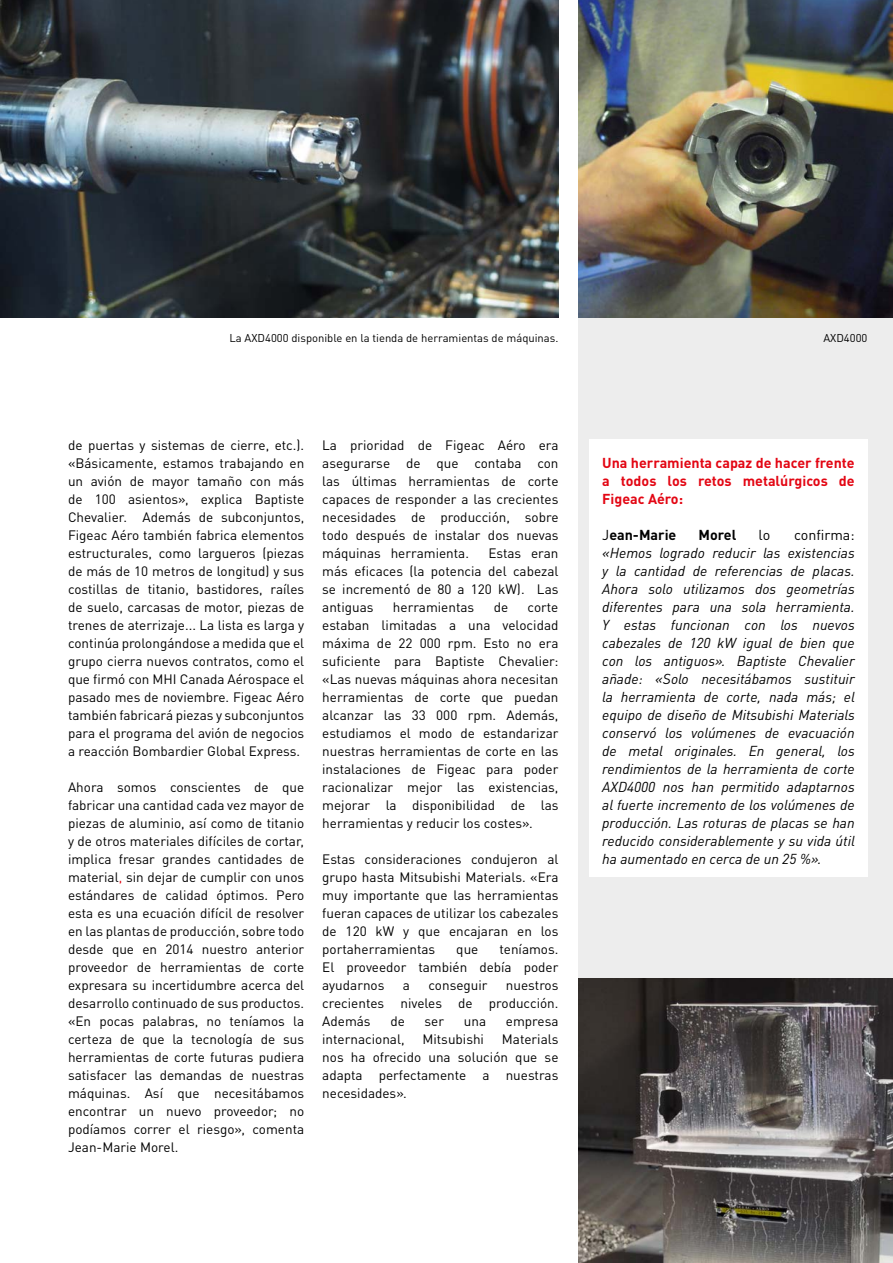
<style>
.page{position:relative;width:893px;height:1263px;background:#fff}
.page>*{position:absolute;margin:0;border:0;box-sizing:border-box;transform-origin:0 0}
.MSS1_Copytext-9_5-BA{font:italic 14.25px/18px "DIN Pro";color:#000;text-align:justify}
.MSS1_Copytext-9_5-BA-2{font:700 14.25px/18px "DIN Pro";color:#e30613;text-align:justify}
.MSS1_Copytext-9_5-BA-3{font:700 14.25px "DIN Pro";color:#000}
.MSS1_Copytext-9_5-BA-4{font:14.25px "DIN Pro";color:#000}
.t1{font:13.5px/18px "DIN Pro";color:#000;text-align:justify}
.MSS1_Copytext-Small{font:11.25px "DIN Pro";color:#000}
.s1{color:#e30613}
.s2{font-weight:400}
.s3{font-style:normal}
</style>
<div class="page">
<div style="left:579px;top:317px;width:314px;height:946px;background:#ededed"></div>
<img style="left:579px;top:0;width:314px;height:317px">
<img style="left:579px;top:978px;width:314px;height:285px">
<img style="left:0;top:0;width:558px;height:317px">
<div style="left:589px;top:439px;width:278px;height:438px;background:#fff"></div>
<p class="MSS1_Copytext-Small" style="left:229px;top:329px;width:331px">La AXD4000 disponible en la tienda de herramientas de máquinas.</p>
<p class="MSS1_Copytext-Small" style="left:823px;top:329px;width:46px">AXD4000</p>
<p class="t1" style="left:68px;top:435px;width:238px">de puertas y sistemas de cierre, etc.). «Básicamente, estamos trabajando en un avión de mayor tamaño con más de 100 asientos», explica Baptiste Chevalier. Además de subconjuntos, Figeac Aéro también fabrica elementos estructurales, como largueros (piezas de más de 10 metros de longitud) y sus costillas de titanio, bastidores, raíles de suelo, carcasas de motor, piezas de trenes de aterrizaje... La lista es larga y continúa prolongándose a medida que el grupo cierra nuevos contratos, como el que firmó con MHI Canada Aérospace el pasado mes de noviembre. Figeac Aéro también fabricará piezas y subconjuntos para el programa del avión de negocios a reacción Bombardier Global Express.</p>
<p class="t1" style="left:68px;top:777px;width:238px">Ahora somos conscientes de que fabricar una cantidad cada vez mayor de piezas de aluminio, así como de titanio y de otros materiales difíciles de cortar, implica fresar grandes cantidades de material<span class="s1">,</span> sin dejar de cumplir con unos estándares de calidad óptimos. Pero esta es una ecuación difícil de resolver en las plantas de producción, sobre todo desde que en 2014 nuestro anterior proveedor de herramientas de corte expresara su incertidumbre acerca del desarrollo continuado de sus productos. «En pocas palabras, no teníamos la certeza de que la tecnología de sus herramientas de corte futuras pudiera satisfacer las demandas de nuestras máquinas. Así que necesitábamos encontrar un nuevo proveedor; no podíamos correr el riesgo», comenta Jean-Marie Morel.</p>
<p class="t1" style="left:322px;top:435px;width:238px">La prioridad de Figeac Aéro era asegurarse de que contaba con las últimas herramientas de corte capaces de responder a las crecientes necesidades de producción, sobre todo después de instalar dos nuevas máquinas herramienta.</p>
<p class="t1" style="left:322px;top:543px;width:238px;text-indent:166px">Estas eran más eficaces (la potencia del cabezal se incrementó de 80 a 120 kW). Las antiguas</p>
<p class="t1" style="left:393px;top:597px;width:83px">herramientas</p>
<p class="t1" style="left:494px;top:597px;width:16px">de</p>
<p class="t1" style="left:322px;top:597px;width:238px;text-indent:205px">corte estaban limitadas a una velocidad máxima de 22 000 rpm. Esto no era suficiente para Baptiste Chevalier: «Las nuevas máquinas ahora necesitan herramientas de corte que puedan alcanzar las 33 000 rpm. Además, estudiamos el modo de estandarizar nuestras herramientas de corte en las instalaciones de Figeac para poder racionalizar mejor las existencias, mejorar la disponibilidad de las herramientas y reducir los costes».</p>
<p class="t1" style="left:322px;top:849px;width:238px">Estas consideraciones condujeron al grupo hasta Mitsubishi Materials. «Era muy importante que las herramientas fueran capaces de utilizar los cabezales de 120 kW y que encajaran en los portaherramientas</p>
<p class="t1" style="left:322px;top:939px;width:238px;text-indent:177px">teníamos.<br>El proveedor también debía poder ayudarnos</p>
<p class="t1" style="left:456px;top:939px;width:24px">que</p>
<p class="t1" style="left:403px;top:975px;width:9px">a</p>
<p class="t1" style="left:428px;top:975px;width:61px">conseguir</p>
<p class="t1" style="left:322px;top:975px;width:238px;text-indent:184px">nuestros crecientes niveles de producción.<br>Además</p>
<p class="t1" style="left:390px;top:1011px;width:16px">de</p>
<p class="t1" style="left:425px;top:1011px;width:21px">ser</p>
<p class="t1" style="left:464px;top:1011px;width:24px">una</p>
<p class="t1" style="left:506px;top:1011px;width:54px">empresa</p>
<p class="t1" style="left:322px;top:1029px;width:84px">internacional,</p>
<p class="t1" style="left:422px;top:1029px;width:63px">Mitsubishi</p>
<p class="t1" style="left:322px;top:1029px;width:238px;text-indent:180px">Materials nos ha ofrecido una solución que se adapta perfectamente a nuestras necesidades».</p>
<p class="MSS1_Copytext-9_5-BA-2" style="left:602px;top:452px;width:254px">Una herramienta capaz de hacer frente a todos los retos metalúrgicos de Figeac Aéro:</p>
<p class="MSS1_Copytext-9_5-BA-3" style="left:602px;top:523px;width:76px"><span class="s2">J</span>ean-Marie</p>
<p class="MSS1_Copytext-9_5-BA-3" style="left:699px;top:523px;width:39px">Morel</p>
<p class="MSS1_Copytext-9_5-BA-4" style="left:759px;top:524px;width:13px">lo</p>
<p class="MSS1_Copytext-9_5-BA" style="left:602px;top:524px;width:254px;text-indent:192px"><span class="s3">confirma: </span>«Hemos logrado reducir las existencias y la cantidad de referencias de placas.<br>Ahora solo utilizamos dos geometrías diferentes para una sola herramienta.<br>Y estas funcionan con los nuevos cabezales de 120 kW igual de bien que con los antiguos». Baptiste Chevalier añade: «Solo necesitábamos sustituir la herramienta de corte, nada más; el equipo de diseño de Mitsubishi Materials conservó los volúmenes de evacuación de metal originales. En general, los rendimientos de la herramienta de corte AXD4000 nos han permitido adaptarnos al fuerte incremento de los volúmenes de producción. Las roturas de placas se han reducido considerablemente y su vida útil ha aumentado en cerca de un 25 %».</p>
</div>
